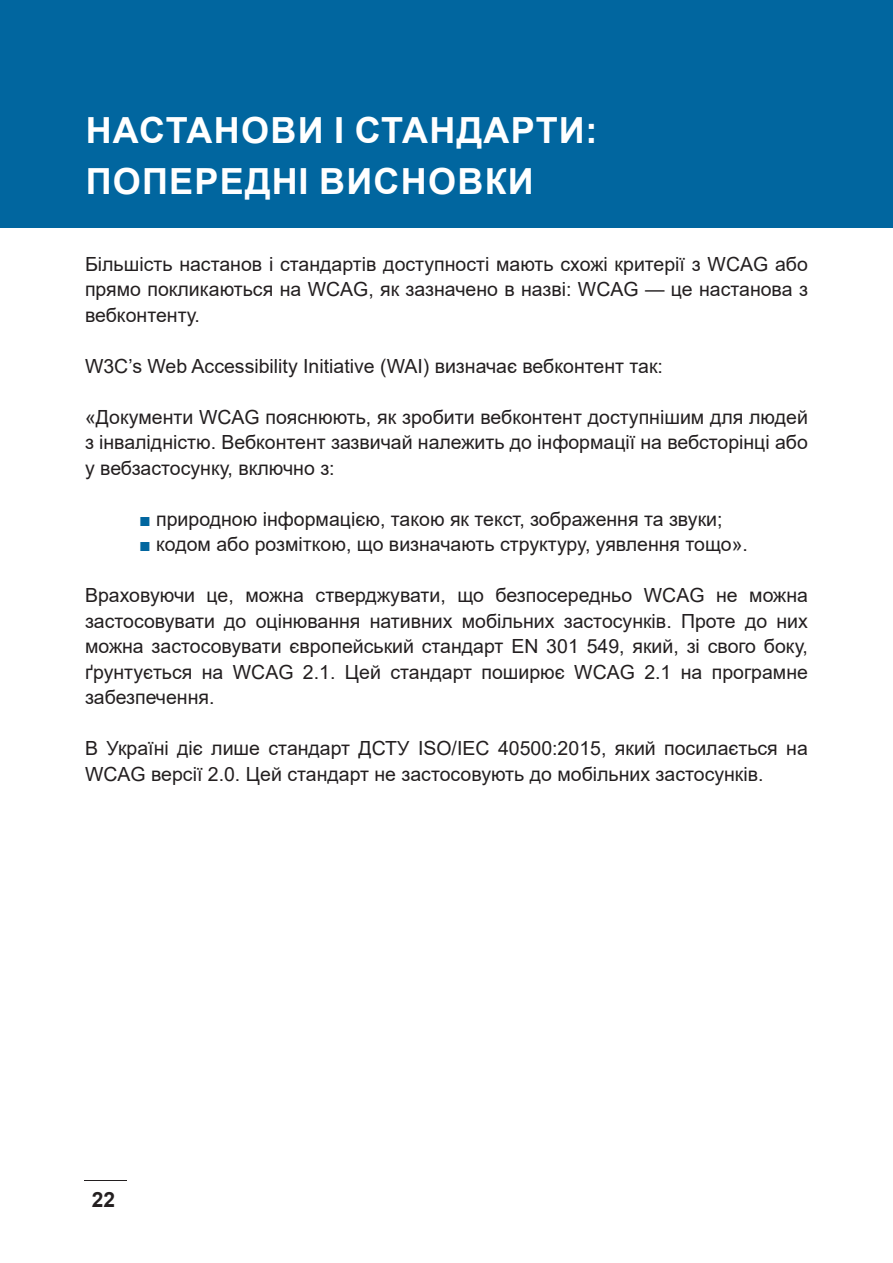
<style>
.page{position:relative;width:893px;height:1263px;background:#fff}
.page>*{position:absolute;margin:0;border:0;box-sizing:border-box;transform-origin:0 0}
.t1{font:700 36px/51px "Arial";letter-spacing:.035em;color:#fff}
.t2{font:700 21px "Arial";color:#231f20}
.t3{font:19.5px/25.5px "Arial";color:#231f20;text-align:justify}
.s1{color:#01669f}
</style>
<div class="page">
<div style="left:0;top:0;width:893px;height:227px;background:#01669f"></div>
<hr style="left:85px;top:1180px;width:42px;height:1px;background:#231f20">
<h1 class="t1" style="left:86px;top:105px;width:513px">НАСТАНОВИ І СТАНДАРТИ:<br>ПОПЕРЕДНІ ВИСНОВКИ</h1>
<p class="t3" style="left:85px;top:251px;width:724px">Більшість настанов і стандартів доступності мають схожі критерії з WCAG або прямо покликаються на WCAG, як зазначено в назві: WCAG — це настанова з вебконтенту.</p>
<p class="t3" style="left:85px;top:353px;width:579px">W3C’s Web Accessibility Initiative (WAI) визначає вебконтент так:</p>
<p class="t3" style="left:85px;top:404px;width:724px">«Документи WCAG пояснюють, як зробити вебконтент доступнішим для людей з інвалідністю. Вебконтент зазвичай належить до інформації на вебсторінці або у вебзастосунку, включно з:</p>
<p class="t3" style="left:139px;top:506px;width:585px"><span class="s1">■</span> природною інформацією, такою як текст, зображення та звуки;</p>
<p class="t3" style="left:139px;top:532px;width:610px"><span class="s1">■</span> кодом або розміткою, що визначають структуру, уявлення тощо».</p>
<p class="t3" style="left:85px;top:583px;width:724px">Враховуючи це, можна стверджувати, що безпосередньо WCAG не можна застосовувати до оцінювання нативних мобільних застосунків. Проте до них можна застосовувати європейський стандарт EN 301 549, який, зі свого боку, ґрунтується на WCAG 2.1. Цей стандарт поширює WCAG 2.1 на програмне забезпечення.</p>
<p class="t3" style="left:85px;top:736px;width:724px">В Україні діє лише стандарт ДСТУ ISO/IEC 40500:2015, який посилається на<br>WCAG версії 2.0. Цей стандарт не застосовують до мобільних застосунків.</p>
<p class="t2" style="left:92px;top:1185px;width:25px">22</p>
</div>
